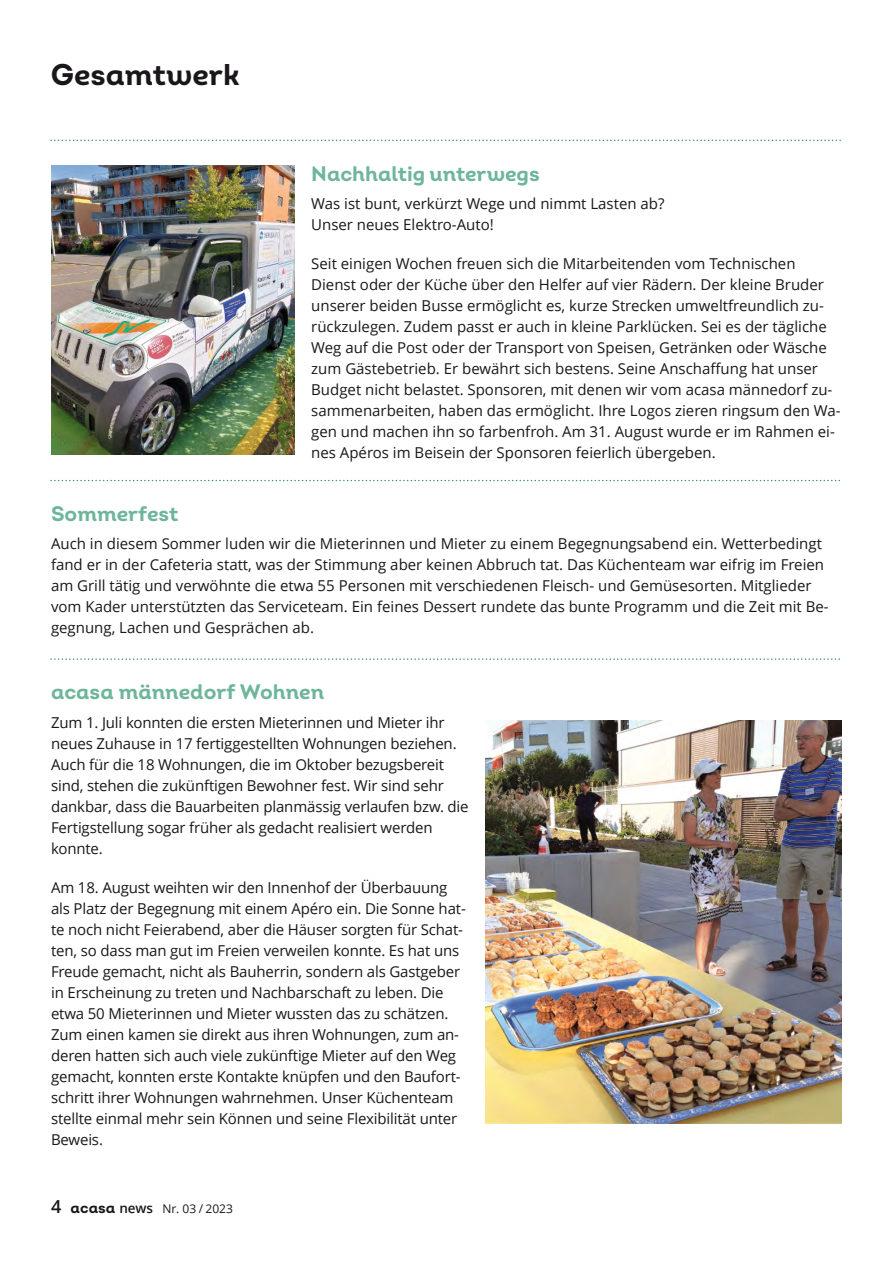
<style>
.page{position:relative;width:893px;height:1263px;background:#fff}
.page>*{position:absolute;margin:0;border:0;box-sizing:border-box;transform-origin:0 0}
.t1{font:30px "Intro Bold Alt";color:#1a171b}
.t2{font:21px "Intro Bold Alt";color:#6eb59a}
.t3{font:15px/21px "Open Sans";color:#1a171b}
.t4{font:12px "Open Sans";color:#1a171b}
.s1{font-weight:600;font-size:18px}
.s2{font-family:"Intro Bold Alt";font-size:15px}
.s3{font-weight:600;font-size:13.5px}
</style>
<div class="page">
<svg style="left:51px;top:140px;width:790px;height:1px"></svg>
<svg style="left:51px;top:480px;width:789px;height:1px"></svg>
<svg style="left:51px;top:658px;width:789px;height:2px"></svg>
<img style="left:51px;top:166px;width:243px;height:289px">
<img style="left:486px;top:721px;width:356px;height:402px">
<h1 class="t1" style="left:51px;top:57px;width:191px">Gesamtwerk</h1>
<h2 class="t2" style="left:311px;top:161px;width:230px">Nachhaltig unterwegs</h2>
<p class="t3" style="left:311px;top:195px;width:355px">Was ist bunt, verkürzt Wege und nimmt Lasten ab?<br>Unser neues Elektro-Auto!</p>
<p class="t3" style="left:311px;top:255px;width:531px">Seit einigen Wochen freuen sich die Mitarbeitenden vom Technischen Dienst oder der Küche über den Helfer auf vier Rädern. Der kleine Bruder unserer beiden Busse ermöglicht es, kurze Strecken umweltfreundlich zu&shy;rückzulegen. Zudem passt er auch in kleine Parklücken. Sei es der tägliche Weg auf die Post oder der Transport von Speisen, Getränken oder Wäsche zum Gästebetrieb. Er bewährt sich bestens. Seine Anschaffung hat unser Budget nicht belastet. Sponsoren, mit denen wir vom acasa männedorf zu&shy;sammenarbeiten, haben das ermöglicht. Ihre Logos zieren ringsum den Wa&shy;gen und machen ihn so farbenfroh. Am 31. August wurde er im Rahmen ei&shy;nes Apéros im Beisein der Sponsoren feierlich übergeben.</p>
<h2 class="t2" style="left:51px;top:501px;width:129px">Sommerfest</h2>
<p class="t3" style="left:51px;top:535px;width:779px">Auch in diesem Sommer luden wir die Mieterinnen und Mieter zu einem Begegnungsabend ein. Wetterbedingt fand er in der Cafeteria statt, was der Stimmung aber keinen Abbruch tat. Das Küchenteam war eifrig im Freien am Grill tätig und verwöhnte die etwa 55 Personen mit verschiedenen Fleisch- und Gemüsesorten. Mitglieder vom Kader unterstützten das Serviceteam. Ein feines Dessert rundete das bunte Programm und die Zeit mit Be&shy;gegnung, Lachen und Gesprächen ab.</p>
<h2 class="t2" style="left:51px;top:679px;width:275px">acasa männedorf Wohnen</h2>
<p class="t3" style="left:51px;top:713px;width:419px">Zum 1. Juli konnten die ersten Mieterinnen und Mieter ihr neues Zuhause in 17 fertiggestellten Wohnungen beziehen.<br>Auch für die 18 Wohnungen, die im Oktober bezugsbereit sind, stehen die zukünftigen Bewohner fest. Wir sind sehr dankbar, dass die Bauarbeiten planmässig verlaufen bzw. die Fertigstellung sogar früher als gedacht realisiert werden konnte.</p>
<p class="t3" style="left:51px;top:878px;width:416px">Am 18. August weihten wir den Innenhof der Überbauung als Platz der Begegnung mit einem Apéro ein. Die Sonne hat&shy;te noch nicht Feierabend, aber die Häuser sorgten für Schat&shy;ten, so dass man gut im Freien verweilen konnte. Es hat uns Freude gemacht, nicht als Bauherrin, sondern als Gastgeber in Erscheinung zu treten und Nachbarschaft zu leben. Die etwa 50 Mieterinnen und Mieter wussten das zu schätzen.<br>Zum einen kamen sie direkt aus ihren Wohnungen, zum an&shy;deren hatten sich auch viele zukünftige Mieter auf den Weg gemacht, konnten erste Kontakte knüpfen und den Baufort&shy;schritt ihrer Wohnungen wahrnehmen. Unser Küchenteam stellte einmal mehr sein Können und seine Flexibilität unter Beweis.</p>
<p class="t4" style="left:51px;top:1204px;width:183px"><span class="s1">4</span> <span class="s2">acasa</span> <span class="s3">news</span> Nr. 03 / 2023</p>
</div>
